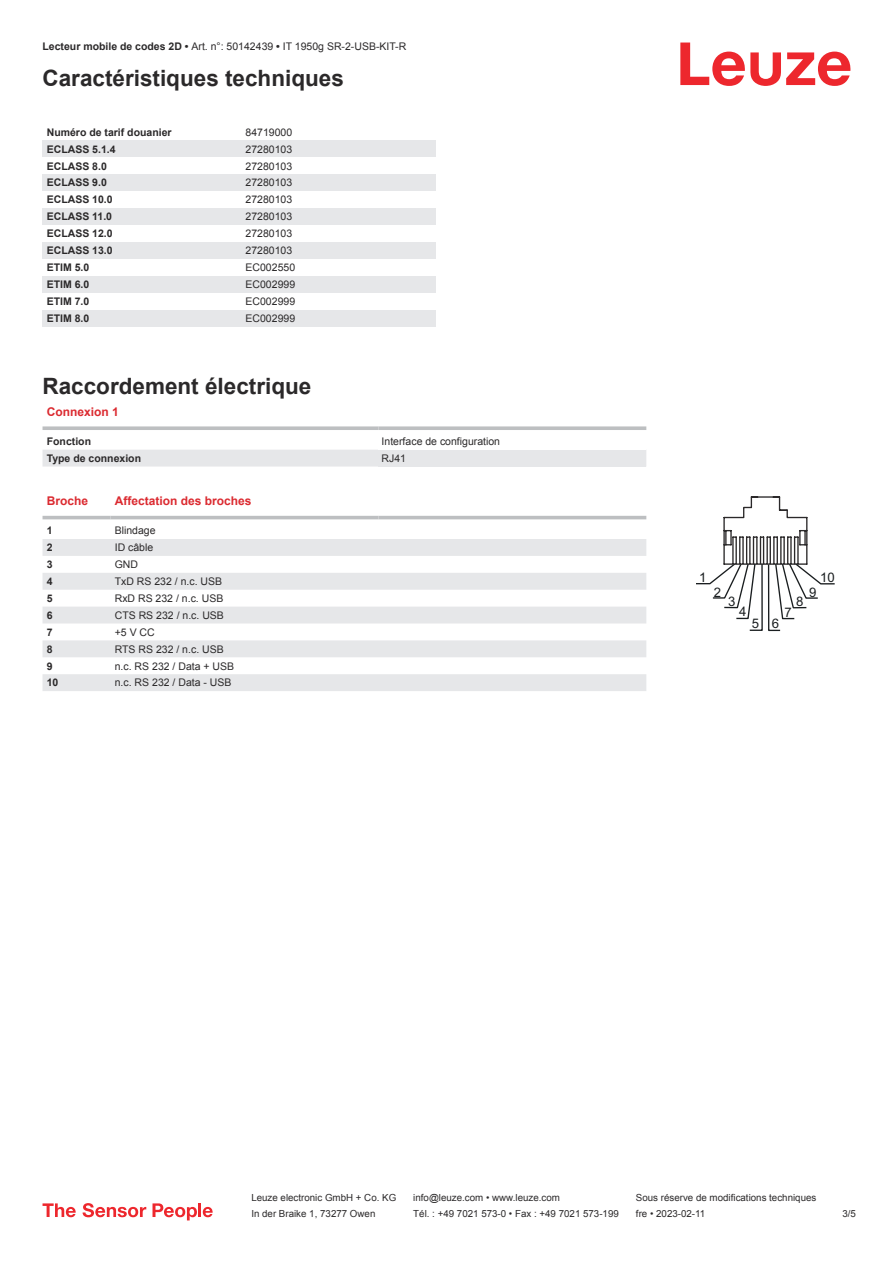
<style>
.page{position:relative;width:893px;height:1263px;background:#fff}
.page>*{position:absolute;margin:0;border:0;box-sizing:border-box;transform-origin:0 0}
.t1{font:700 22.5px "Arial";color:#2b292a}
.t2{font:13.2px "Arial";color:#1a1e20}
.t3{font:700 12px "Arial";color:#db2a30}
.t4{font:10.5px "Arial";color:#2b292a}
.t5{font:700 10.5px "Arial";color:#2b292a}
.t6{font:9.75px "Arial";color:#2b292a}
.s1{font-weight:700}
</style>
<div class="page">
<svg style="left:680px;top:43px;width:170px;height:43px"></svg>
<svg style="left:43px;top:326px;width:393px;height:1px"></svg>
<div style="left:43px;top:140px;width:199px;height:17px;background:#e6e7e9"></div>
<div style="left:242px;top:140px;width:194px;height:17px;background:#e6e7e9"></div>
<div style="left:43px;top:174px;width:199px;height:17px;background:#e6e7e9"></div>
<div style="left:242px;top:174px;width:194px;height:17px;background:#e6e7e9"></div>
<div style="left:43px;top:208px;width:199px;height:17px;background:#e6e7e9"></div>
<div style="left:242px;top:208px;width:194px;height:17px;background:#e6e7e9"></div>
<div style="left:43px;top:242px;width:199px;height:17px;background:#e6e7e9"></div>
<div style="left:242px;top:242px;width:194px;height:17px;background:#e6e7e9"></div>
<div style="left:43px;top:276px;width:199px;height:17px;background:#e6e7e9"></div>
<div style="left:242px;top:276px;width:194px;height:17px;background:#e6e7e9"></div>
<div style="left:43px;top:310px;width:199px;height:16px;background:#e6e7e9"></div>
<div style="left:242px;top:310px;width:194px;height:16px;background:#e6e7e9"></div>
<div style="left:43px;top:450px;width:335px;height:16px;background:#e6e7e9"></div>
<svg style="left:43px;top:426px;width:335px;height:4px"></svg>
<svg style="left:378px;top:426px;width:268px;height:4px"></svg>
<div style="left:378px;top:450px;width:268px;height:16px;background:#e6e7e9"></div>
<svg style="left:43px;top:515px;width:603px;height:5px"></svg>
<svg style="left:43px;top:539px;width:603px;height:152px;fill:#e6e7e9"></svg>
<hr style="left:43px;top:516px;width:68px;height:3px;background:#bdbfc1">
<hr style="left:111px;top:516px;width:267px;height:3px;background:#bdbfc1">
<hr style="left:378px;top:516px;width:268px;height:3px;background:#bdbfc1">
<svg style="left:696px;top:496px;width:139px;height:136px"></svg>
<svg style="left:43px;top:1203px;width:33px;height:14px"></svg>
<svg style="left:83px;top:1203px;width:63px;height:14px"></svg>
<svg style="left:153px;top:1203px;width:44px;height:17px"></svg>
<hr style="left:198px;top:1203px;width:3px;height:14px;background:#ed272d">
<svg style="left:203px;top:1207px;width:10px;height:10px"></svg>
<p class="t4" style="left:43px;top:43px;width:365px"><span class="s1">Lecteur mobile de codes 2D •</span> Art. n°: 50142439 <span class="s1">•</span> IT 1950g SR-2-USB-KIT-R</p>
<h1 class="t1" style="left:43px;top:70px;width:303px">Caractéristiques techniques</h1>
<p class="t5" style="left:47px;top:128px;width:126px">Numéro de tarif douanier</p>
<p class="t4" style="left:246px;top:128px;width:48px">84719000</p>
<p class="t5" style="left:47px;top:145px;width:70px">ECLASS 5.1.4</p>
<p class="t4" style="left:246px;top:145px;width:48px">27280103</p>
<p class="t5" style="left:47px;top:162px;width:62px">ECLASS 8.0</p>
<p class="t4" style="left:246px;top:162px;width:48px">27280103</p>
<p class="t5" style="left:47px;top:179px;width:62px">ECLASS 9.0</p>
<p class="t4" style="left:246px;top:179px;width:48px">27280103</p>
<p class="t5" style="left:47px;top:196px;width:67px">ECLASS 10.0</p>
<p class="t4" style="left:246px;top:196px;width:48px">27280103</p>
<p class="t5" style="left:47px;top:213px;width:67px">ECLASS 11.0</p>
<p class="t4" style="left:246px;top:213px;width:48px">27280103</p>
<p class="t5" style="left:47px;top:230px;width:67px">ECLASS 12.0</p>
<p class="t4" style="left:246px;top:230px;width:48px">27280103</p>
<p class="t5" style="left:47px;top:246px;width:67px">ECLASS 13.0</p>
<p class="t4" style="left:246px;top:246px;width:48px">27280103</p>
<p class="t5" style="left:47px;top:263px;width:44px">ETIM 5.0</p>
<p class="t4" style="left:246px;top:263px;width:51px">EC002550</p>
<p class="t5" style="left:47px;top:280px;width:44px">ETIM 6.0</p>
<p class="t4" style="left:246px;top:280px;width:51px">EC002999</p>
<p class="t5" style="left:47px;top:297px;width:44px">ETIM 7.0</p>
<p class="t4" style="left:246px;top:297px;width:51px">EC002999</p>
<p class="t5" style="left:47px;top:314px;width:44px">ETIM 8.0</p>
<p class="t4" style="left:246px;top:314px;width:51px">EC002999</p>
<h1 class="t1" style="left:43px;top:377px;width:270px">Raccordement électrique</h1>
<p class="t3" style="left:47px;top:407px;width:74px">Connexion 1</p>
<p class="t5" style="left:47px;top:437px;width:46px">Fonction</p>
<p class="t4" style="left:382px;top:437px;width:120px">Interface de configuration</p>
<p class="t5" style="left:47px;top:454px;width:96px">Type de connexion</p>
<p class="t4" style="left:382px;top:454px;width:26px">RJ41</p>
<p class="t3" style="left:47px;top:496px;width:43px">Broche</p>
<p class="t3" style="left:115px;top:496px;width:138px">Affectation des broches</p>
<p class="t5" style="left:47px;top:527px;width:7px">1</p>
<p class="t4" style="left:115px;top:527px;width:42px">Blindage</p>
<p class="t5" style="left:47px;top:543px;width:7px">2</p>
<p class="t4" style="left:115px;top:543px;width:40px">ID câble</p>
<p class="t5" style="left:47px;top:560px;width:7px">3</p>
<p class="t4" style="left:115px;top:560px;width:25px">GND</p>
<p class="t5" style="left:47px;top:577px;width:7px">4</p>
<p class="t4" style="left:115px;top:577px;width:109px">TxD RS 232 / n.c. USB</p>
<p class="t5" style="left:47px;top:594px;width:7px">5</p>
<p class="t4" style="left:115px;top:594px;width:110px">RxD RS 232 / n.c. USB</p>
<p class="t5" style="left:47px;top:611px;width:7px">6</p>
<p class="t4" style="left:115px;top:611px;width:111px">CTS RS 232 / n.c. USB</p>
<p class="t5" style="left:47px;top:628px;width:7px">7</p>
<p class="t4" style="left:115px;top:628px;width:41px">+5 V CC</p>
<p class="t5" style="left:47px;top:645px;width:7px">8</p>
<p class="t4" style="left:115px;top:645px;width:110px">RTS RS 232 / n.c. USB</p>
<p class="t5" style="left:47px;top:662px;width:7px">9</p>
<p class="t4" style="left:115px;top:662px;width:121px">n.c. RS 232 / Data + USB</p>
<p class="t5" style="left:47px;top:679px;width:13px">10</p>
<p class="t4" style="left:115px;top:679px;width:118px">n.c. RS 232 / Data - USB</p>
<p class="t2" style="left:699px;top:570px;width:9px">1</p>
<p class="t2" style="left:714px;top:584px;width:9px">2</p>
<p class="t2" style="left:728px;top:594px;width:9px">3</p>
<p class="t2" style="left:739px;top:604px;width:9px">4</p>
<p class="t2" style="left:752px;top:616px;width:9px">5</p>
<p class="t2" style="left:820px;top:570px;width:16px">10</p>
<p class="t2" style="left:809px;top:584px;width:9px">9</p>
<p class="t2" style="left:796px;top:594px;width:9px">8</p>
<p class="t2" style="left:784px;top:604px;width:9px">7</p>
<p class="t2" style="left:772px;top:616px;width:9px">6</p>
<p class="t6" style="left:251px;top:1194px;width:146px">Leuze electronic GmbH + Co. KG</p>
<p class="t6" style="left:413px;top:1194px;width:148px">info@leuze.com • www.leuze.com</p>
<p class="t6" style="left:636px;top:1194px;width:182px">Sous réserve de modifications techniques</p>
<p class="t6" style="left:251px;top:1210px;width:126px">In der Braike 1, 73277 Owen</p>
<p class="t6" style="left:413px;top:1210px;width:207px">Tél. : +49 7021 573-0 • Fax : +49 7021 573-199</p>
<p class="t6" style="left:636px;top:1210px;width:71px">fre • 2023-02-11</p>
<p class="t6" style="left:842px;top:1210px;width:15px">3 /5</p>
</div>
